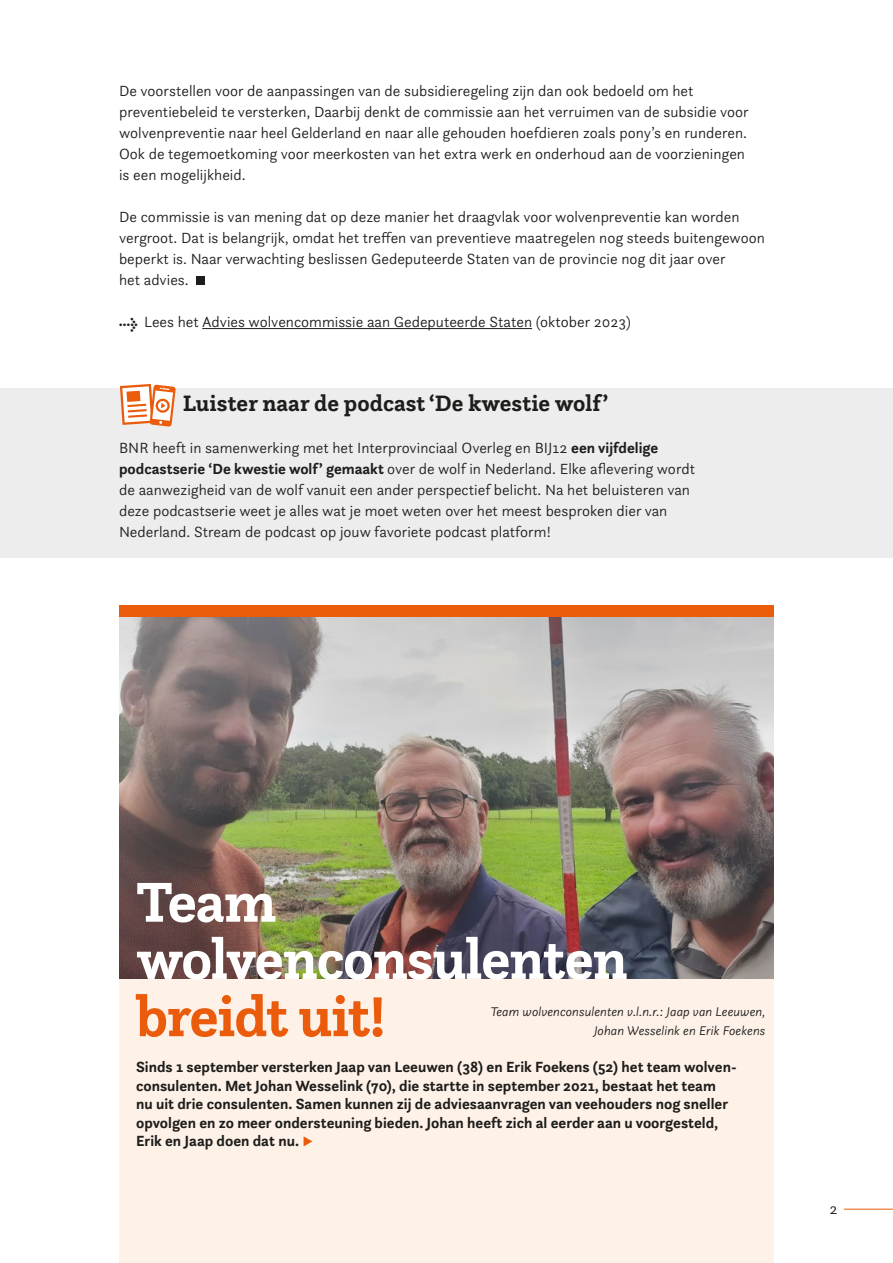
<style>
.page{position:relative;width:893px;height:1263px;background:#fff}
.page>*{position:absolute;margin:0;border:0;box-sizing:border-box;transform-origin:0 0}
.t1{font:700 58.65px/57.3px "Questa Slab";letter-spacing:-.025em;color:#fff}
.t2{font:700 58.65px "Questa Slab";letter-spacing:-.025em;color:#ea5b0c}
.t3{font:700 23.25px "Questa Slab";color:#1d1d1b}
.t4{font:300 15.3px/21px "Questa Sans";color:#1d1d1b}
.t5{font:700 15.3px/18.5px "Questa Sans";color:#1d1d1b}
.t6{font:italic 300 13.2px/18.5px "Questa Sans";color:#1d1d1b;text-align:right}
.s1{font-family:"Meta Pro";font-weight:700}
.s2{font-weight:700}
.s3{font-family:"Fira Sans";font-weight:800;font-size:13.2px;color:#ea5b0c}
</style>
<div class="page">
<div style="left:0;top:388px;width:893px;height:170px;background:#ededed"></div>
<hr style="left:202px;top:328px;width:330px;height:1px;background:#1d1d1b">
<div style="left:196px;top:276px;width:9px;height:9px;background:#1d1d1b"></div>
<svg style="left:120px;top:384px;width:56px;height:43px;background:#f4ba9a"></svg>
<hr style="left:844px;top:1209px;width:49px;height:1px;background:#ea5b0c">
<div style="left:119px;top:978px;width:655px;height:285px;background:#fef1e7"></div>
<img style="left:119px;top:617px;width:655px;height:361px">
<div style="left:119px;top:605px;width:655px;height:12px;background:#ea5b0c"></div>
<p class="t4" style="left:119px;top:80px;width:631px">De voorstellen voor de aanpassingen van de subsidieregeling zijn dan ook bedoeld om het preventiebeleid te versterken, Daarbij denkt de commissie aan het verruimen van de subsidie voor wolvenpreventie naar heel Gelderland en naar alle gehouden hoefdieren zoals pony’s en runderen.<br>Ook de tegemoetkoming voor meerkosten van het extra werk en onderhoud aan de voorzieningen is een mogelijkheid.</p>
<p class="t4" style="left:119px;top:206px;width:647px">De commissie is van mening dat op deze manier het draagvlak voor wolvenpreventie kan worden vergroot. Dat is belangrijk, omdat het treffen van preventieve maatregelen nog steeds buitengewoon beperkt is. Naar verwachting beslissen Gedeputeerde Staten van de provincie nog dit jaar over<br>het advies.</p>
<p class="t4" style="left:119px;top:311px;width:513px"><span class="s1">→</span> Lees het Advies wolvencommissie aan Gedeputeerde Staten (oktober 2023)</p>
<h2 class="t3" style="left:183px;top:388px;width:427px">Luister naar de podcast ‘De kwestie wolf’</h2>
<p class="t4" style="left:119px;top:437px;width:577px">BNR heeft in samenwerking met het Interprovinciaal Overleg en BIJ12 <span class="s2">een vijfdelige podcastserie ‘De kwestie wolf’ gemaakt</span> over de wolf in Nederland. Elke aflevering wordt de aanwezigheid van de wolf vanuit een ander perspectief belicht. Na het beluisteren van deze podcastserie weet je alles wat je moet weten over het meest besproken dier van Nederland. Stream de podcast op jouw favoriete podcast platform!</p>
<h1 class="t1" style="left:136px;top:872px;width:493px">Team wolvenconsulenten</h1>
<h1 class="t2" style="left:136px;top:979px;width:251px">breidt uit!</h1>
<p class="t6" style="left:490px;top:1002px;width:277px">Team wolvenconsulenten v.l.n.r.: Jaap van Leeuwen,<br>Johan Wesselink en Erik Foekens</p>
<p class="t5" style="left:136px;top:1058px;width:602px">Sinds 1 september versterken Jaap van Leeuwen (38) en Erik Foekens (52) het team wolven&shy;consulenten. Met Johan Wesselink (70), die startte in september 2021, bestaat het team<br>nu uit drie consulenten. Samen kunnen zij de adviesaanvragen van veehouders nog sneller opvolgen en zo meer ondersteuning bieden. Johan heeft zich al eerder aan u voorgesteld, Erik en Jaap doen dat nu. <span class="s3">▶</span></p>
<p class="t4" style="left:829px;top:1197px;width:10px">2</p>
</div>
